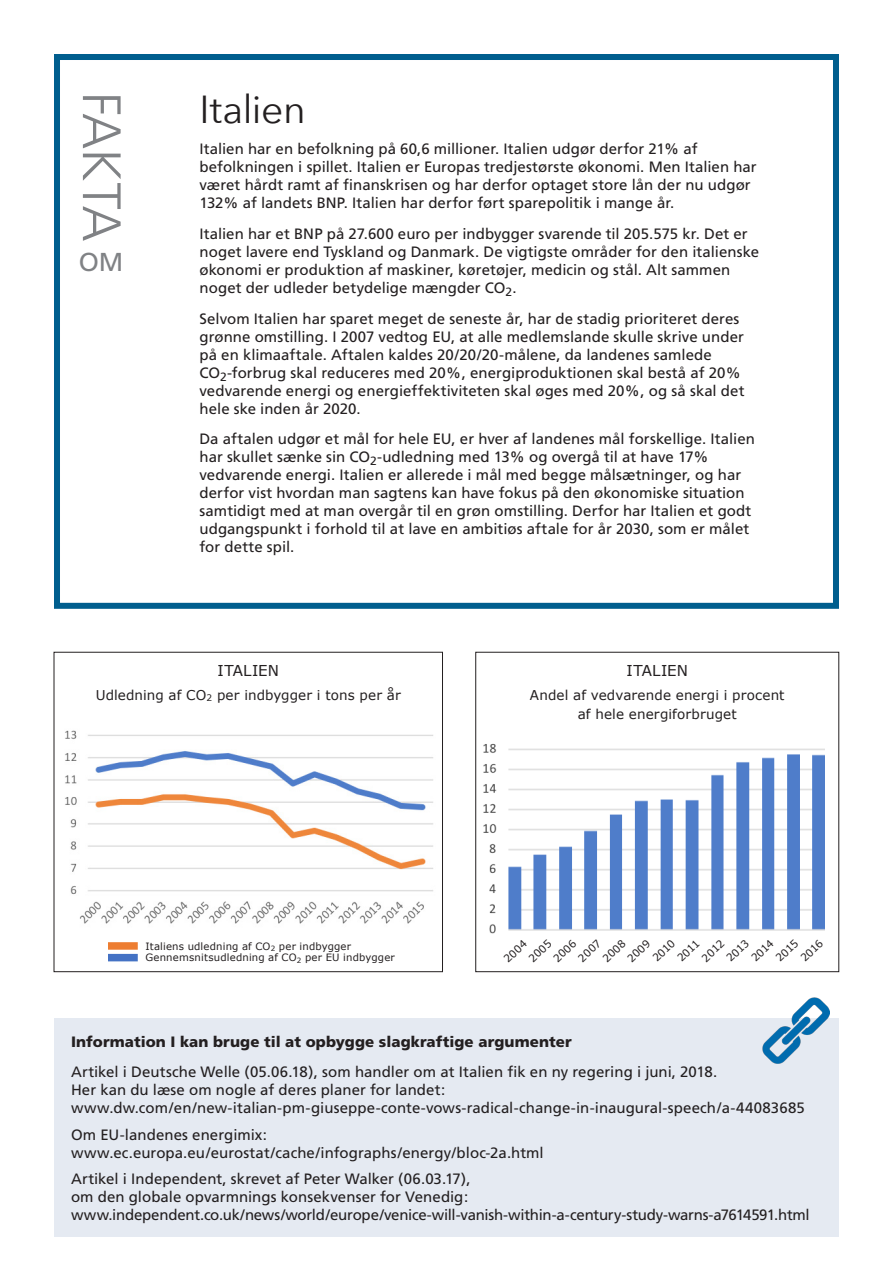
<style>
.page{position:relative;width:893px;height:1263px;background:#fff}
.page>*{position:absolute;margin:0;border:0;box-sizing:border-box;transform-origin:0 0}
.mellem{font:300 54px "Frutiger";letter-spacing:-.035em;color:#808285}
.rubrik_stor{font:39px "Avenir Next";letter-spacing:-.015em;color:#231f20}
.mellem-2{font:25.95px "Frutiger";color:#808285}
.Brød_U{font:15px/18px "Frutiger";letter-spacing:.005em;color:#231f20}
.Brød_U-2{font:15px "Frutiger";letter-spacing:-.02em;color:#231f20}
.Brød_U-3{font:900 15px "Frutiger";letter-spacing:.005em;color:#231f20}
.illustration_rubrik{font:15px "Verdana";letter-spacing:.005em;color:#231f20}
.illustration_rubrik-2{font:13.5px "Verdana";letter-spacing:.005em;color:#231f20}
.Brød_U-4{font:10.5px "Verdana";color:#231f20}
.illustration_rubrik-3{font:10.05px "Verdana";letter-spacing:.02em;color:#231f20}
</style>
<div class="page">
<div style="left:476px;top:652px;width:363px;height:320px;border:1px solid #231f20"></div>
<div style="left:54px;top:1018px;width:785px;height:219px;background:#e5eaf2"></div>
<div style="left:54px;top:54px;width:785px;height:555px;border:6px solid #005e8e"></div>
<img style="left:763px;top:997px;width:66px;height:66px">
<div style="left:54px;top:652px;width:389px;height:320px;border:1px solid #231f20"></div>
<div style="left:108px;top:942px;width:30px;height:8px;background:#ed7d31"></div>
<div style="left:108px;top:954px;width:30px;height:7px;background:#4472c4"></div>
<img style="left:483px;top:743px;width:342px;height:191px">
<img style="left:65px;top:730px;width:368px;height:194px">
<p class="mellem" style="left:132px;top:92px;width:151px;rotate:90deg">FAKTA</p>
<p class="mellem-2" style="left:79px;top:246px;width:46px">OM</p>
<p class="rubrik_stor" style="left:199px;top:76px;width:108px">Italien</p>
<p class="Brød_U" style="left:199px;top:140px;width:559px">Italien har en befolkning på 60,6 millioner. Italien udgør derfor 21% af befolkningen i spillet. Italien er Europas tredjestørste økonomi. Men Italien har været hårdt ramt af finanskrisen og har derfor optaget store lån der nu udgør 132% af landets BNP. Italien har derfor ført sparepolitik i mange år.</p>
<p class="Brød_U" style="left:199px;top:225px;width:561px">Italien har et BNP på 27.600 euro per indbygger svarende til 205.575 kr. Det er noget lavere end Tyskland og Danmark. De vigtigste områder for den italienske økonomi er produktion af maskiner, køretøjer, medicin og stål. Alt sammen noget der udleder betydelige mængder CO<sub>2</sub>.</p>
<p class="Brød_U" style="left:199px;top:309px;width:547px">Selvom Italien har sparet meget de seneste år, har de stadig prioriteret deres grønne omstilling. I 2007 vedtog EU, at alle medlemslande skulle skrive under på en klimaaftale. Aftalen kaldes 20/20/20-målene, da landenes samlede CO<sub>2</sub>-forbrug skal reduceres med 20%, energiproduktionen skal bestå af 20% vedvarende energi og energieffektiviteten skal øges med 20%, og så skal det hele ske inden år 2020.</p>
<p class="Brød_U" style="left:199px;top:430px;width:557px">Da aftalen udgør et mål for hele EU, er hver af landenes mål forskellige. Italien har skullet sænke sin CO<sub>2</sub>-udledning med 13% og overgå til at have 17% vedvarende energi. Italien er allerede i mål med begge målsætninger, og har derfor vist hvordan man sagtens kan have fokus på den økonomiske situation samtidigt med at man overgår til en grøn omstilling. Derfor har Italien et godt udgangspunkt i forhold til at lave en ambitiøs aftale for år 2030, som er målet for dette spil.</p>
<p class="illustration_rubrik" style="left:218px;top:661px;width:63px">ITALIEN</p>
<p class="illustration_rubrik-2" style="left:96px;top:686px;width:307px">Udledning af CO<sub>2</sub> per indbygger i tons per år</p>
<p class="illustration_rubrik-3" style="left:145px;top:940px;width:207px">Italiens udledning af CO<sub>2</sub> per indbygger</p>
<p class="illustration_rubrik-3" style="left:145px;top:951px;width:251px">Gennemsnitsudledning af CO<sub>2</sub> per EU indbygger</p>
<p class="illustration_rubrik" style="left:627px;top:661px;width:63px">ITALIEN</p>
<p class="illustration_rubrik-2" style="left:530px;top:686px;width:256px">Andel af vedvarende energi i procent</p>
<p class="illustration_rubrik-2" style="left:578px;top:705px;width:160px">af hele energiforbruget</p>
<p class="Brød_U-4" style="left:501px;top:955px;width:29px;rotate:-44deg">2004</p>
<p class="Brød_U-4" style="left:526px;top:955px;width:29px;rotate:-44deg">2005</p>
<p class="Brød_U-4" style="left:550px;top:955px;width:29px;rotate:-44deg">2006</p>
<p class="Brød_U-4" style="left:575px;top:955px;width:28px;rotate:-44deg">2007</p>
<p class="Brød_U-4" style="left:600px;top:955px;width:29px;rotate:-44deg">2008</p>
<p class="Brød_U-4" style="left:624px;top:955px;width:29px;rotate:-44deg">2009</p>
<p class="Brød_U-4" style="left:650px;top:955px;width:28px;rotate:-44deg">2010</p>
<p class="Brød_U-4" style="left:674px;top:955px;width:28px;rotate:-44deg">2011</p>
<p class="Brød_U-4" style="left:699px;top:955px;width:28px;rotate:-44deg">2012</p>
<p class="Brød_U-4" style="left:724px;top:955px;width:28px;rotate:-44deg">2013</p>
<p class="Brød_U-4" style="left:748px;top:955px;width:27px;rotate:-44deg">2014</p>
<p class="Brød_U-4" style="left:773px;top:955px;width:28px;rotate:-44deg">2015</p>
<p class="Brød_U-4" style="left:798px;top:955px;width:28px;rotate:-44deg">2016</p>
<p class="Brød_U-3" style="left:71px;top:1033px;width:502px">Information I kan bruge til at opbygge slagkraftige argumenter</p>
<p class="Brød_U" style="left:71px;top:1063px;width:648px">Artikel i Deutsche Welle (05.06.18), som handler om at Italien fik en ny regering i juni, 2018.</p>
<p class="Brød_U" style="left:71px;top:1081px;width:376px">Her kan du læse om nogle af deres planer for landet:</p>
<p class="Brød_U" style="left:71px;top:1099px;width:735px">www.dw.com/en/new-italian-pm-giuseppe-conte-vows-radical-change-in-inaugural-speech/a-44083685</p>
<p class="Brød_U" style="left:71px;top:1125px;width:198px">Om EU-landenes energimix:</p>
<p class="Brød_U" style="left:71px;top:1143px;width:474px">www.ec.europa.eu/eurostat/cache/infographs/energy/bloc-2a.html</p>
<p class="Brød_U" style="left:71px;top:1170px;width:401px">Artikel i Independent, skrevet af Peter Walker (06.03.17),</p>
<p class="Brød_U" style="left:71px;top:1188px;width:399px">om den globale opvarmnings konsekvenser for Venedig:</p>
<p class="Brød_U-2" style="left:71px;top:1206px;width:740px">www.independent.co.uk/news/world/europe/venice-will-vanish-within-a-century-study-warns-a7614591.html</p>
</div>
